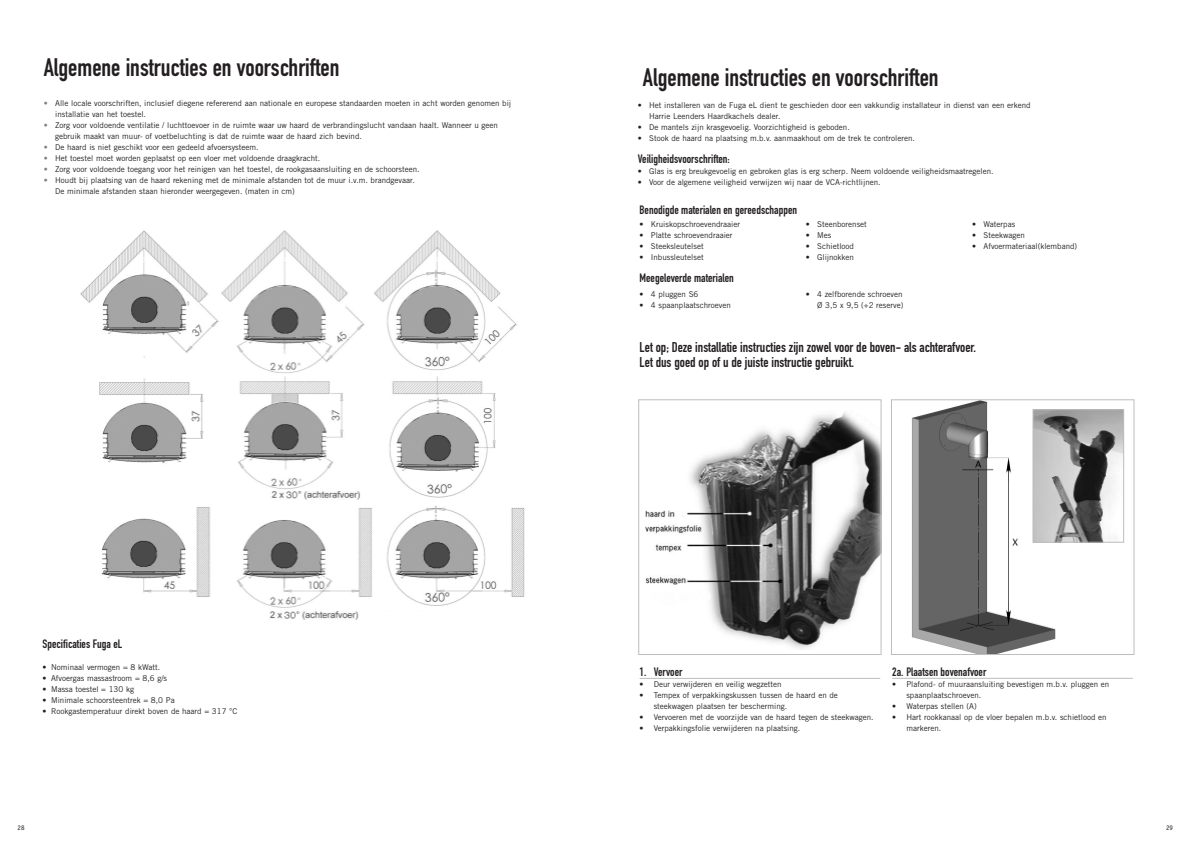
<style>
.page{position:relative;width:1191px;height:842px;background:#fff}
.page>*{position:absolute;margin:0;border:0;box-sizing:border-box;transform-origin:0 0}
.t1{font:25px "DIN Engschrift";color:#231f20}
.t2{font:14px/15px "DIN Engschrift";color:#231f20}
.t3{font:12px "DIN Engschrift";color:#231f20}
.t4{font:8px/11px "Trade Gothic";color:#231f20}
.t5{font:7px "Officina Sans";color:#231f20}
.s1{color:#808285}
</style>
<div class="page">
<hr style="left:892px;top:678px;width:241px;height:1px;background:#bbbdc0">
<hr style="left:640px;top:678px;width:240px;height:1px;background:#bbbdc0">
<img style="left:80px;top:230px;width:445px;height:390px">
<img style="left:645px;top:412px;width:234px;height:238px">
<div style="left:639px;top:400px;width:242px;height:255px;border:1px solid #bbbdc0"></div>
<img style="left:911px;top:402px;width:158px;height:251px">
<div style="left:891px;top:400px;width:243px;height:255px;border:1px solid #bbbdc0"></div>
<img style="left:1035px;top:412px;width:87px;height:128px">
<div style="left:1033px;top:410px;width:91px;height:132px;border:1px solid #bbbdc0"></div>
<h1 class="t1" style="left:44px;top:59px;width:297px">Algemene instructies en voorschriften</h1>
<p class="t4" style="left:55px;top:98px;width:458px;text-indent:-11px"><span class="s1">•</span> Alle locale voorschriften, inclusief diegene refererend aan nationale en europese standaarden moeten in acht worden genomen bij installatie van het toestel.</p>
<p class="t4" style="left:55px;top:120px;width:444px;text-indent:-11px"><span class="s1">•</span> Zorg voor voldoende ventilatie / luchttoevoer in de ruimte waar uw haard de verbrandingslucht vandaan haalt. Wanneer u geen gebruik maakt van muur- of voetbeluchting is dat de ruimte waar de haard zich bevind.</p>
<p class="t4" style="left:44px;top:142px;width:216px"><span class="s1">•</span> De haard is niet geschikt voor een gedeeld afvoersysteem.</p>
<p class="t4" style="left:44px;top:153px;width:278px"><span class="s1">•</span> Het toestel moet worden geplaatst op een vloer met voldoende draagkracht.</p>
<p class="t4" style="left:44px;top:164px;width:377px"><span class="s1">•</span> Zorg voor voldoende toegang voor het reinigen van het toestel, de rookgasaansluiting en de schoorsteen.</p>
<p class="t4" style="left:55px;top:175px;width:361px;text-indent:-11px"><span class="s1">•</span> Houdt bij plaatsing van de haard rekening met de minimale afstanden tot de muur i.v.m. brandgevaar.<br>De minimale afstanden staan hieronder weergegeven. (maten in cm)</p>
<h3 class="t3" style="left:43px;top:640px;width:81px">Specificaties Fuga eL</h3>
<p class="t4" style="left:43px;top:663px;width:119px">• Nominaal vermogen = 8 kWatt.</p>
<p class="t4" style="left:43px;top:674px;width:126px">• Afvoergas massastroom = 8,6 g/s</p>
<p class="t4" style="left:43px;top:685px;width:93px">• Massa toestel = 130 kg</p>
<p class="t4" style="left:43px;top:696px;width:134px">• Minimale schoorsteentrek = 8,0 Pa</p>
<p class="t4" style="left:43px;top:707px;width:196px">• Rookgastemperatuur direkt boven de haard = 317 °C</p>
<p class="t5" style="left:18px;top:825px;width:8px">28</p>
<h1 class="t1" style="left:643px;top:69px;width:297px">Algemene instructies en voorschriften</h1>
<p class="t4" style="left:649px;top:101px;width:383px;text-indent:-11px">• Het installeren van de Fuga eL dient te geschieden door een vakkundig installateur in dienst van een erkend<br>Harrie Leenders Haardkachels dealer.</p>
<p class="t4" style="left:638px;top:123px;width:213px">• De mantels zijn krasgevoelig. Voorzichtigheid is geboden.</p>
<p class="t4" style="left:638px;top:134px;width:279px">• Stook de haard na plaatsing m.b.v. aanmaakhout om de trek te controleren.</p>
<h3 class="t3" style="left:638px;top:155px;width:94px">Veiligheidsvoorschriften:</h3>
<p class="t4" style="left:638px;top:167px;width:357px">• Glas is erg breukgevoelig en gebroken glas is erg scherp. Neem voldoende veiligheidsmaatregelen.</p>
<p class="t4" style="left:638px;top:178px;width:244px">• Voor de algemene veiligheid verwijzen wij naar de VCA-richtlijnen.</p>
<p class="t4" style="left:640px;top:220px;width:102px">• Kruiskopschroevendraaier</p>
<p class="t4" style="left:640px;top:231px;width:95px">• Platte schroevendraaier</p>
<p class="t4" style="left:640px;top:242px;width:66px">• Steeksleutelset</p>
<p class="t4" style="left:640px;top:253px;width:66px">• Inbussleutelset</p>
<h3 class="t3" style="left:640px;top:205px;width:159px">Benodigde materialen en gereedschappen</h3>
<p class="t4" style="left:806px;top:220px;width:63px">• Steenborenset</p>
<p class="t4" style="left:806px;top:231px;width:27px">• Mes</p>
<p class="t4" style="left:806px;top:242px;width:50px">• Schietlood</p>
<p class="t4" style="left:806px;top:253px;width:50px">• Glijnokken</p>
<p class="t4" style="left:972px;top:220px;width:45px">• Waterpas</p>
<p class="t4" style="left:972px;top:231px;width:54px">• Steekwagen</p>
<p class="t4" style="left:972px;top:242px;width:107px">• Afvoermateriaal(klemband)</p>
<h3 class="t3" style="left:640px;top:274px;width:96px">Meegeleverde materialen</h3>
<p class="t4" style="left:640px;top:289px;width:60px">• 4 pluggen S6</p>
<p class="t4" style="left:640px;top:300px;width:93px">• 4 spaanplaatschroeven</p>
<p class="t4" style="left:806px;top:289px;width:99px;text-align:right">• 4 zelfborende schroeven<br>Ø 3,5 x 9,5 (+2 reserve)</p>
<h2 class="t2" style="left:640px;top:341px;width:338px">Let op; Deze installatie instructies zijn zowel voor de boven- als achterafvoer.<br>Let dus goed op of u de juiste instructie gebruikt.</h2>
<h3 class="t3" style="left:640px;top:667px;width:44px">1. Vervoer</h3>
<p class="t4" style="left:640px;top:679px;width:144px">• Deur verwijderen en veilig wegzetten</p>
<p class="t4" style="left:654px;top:690px;width:186px;text-indent:-14px">• Tempex of verpakkingskussen tussen de haard en de steekwagen plaatsen ter bescherming.</p>
<p class="t4" style="left:640px;top:712px;width:236px">• Vervoeren met de voorzijde van de haard tegen de steekwagen.</p>
<p class="t4" style="left:640px;top:723px;width:162px">• Verpakkingsfolie verwijderen na plaatsing.</p>
<h3 class="t3" style="left:892px;top:667px;width:96px">2a. Plaatsen bovenafvoer</h3>
<p class="t4" style="left:906px;top:679px;width:204px;text-indent:-14px">• Plafond- of muuraansluiting bevestigen m.b.v. pluggen en spaanplaatschroeven.</p>
<p class="t4" style="left:892px;top:701px;width:86px">• Waterpas stellen (A)</p>
<p class="t4" style="left:906px;top:712px;width:202px;text-indent:-14px">• Hart rookkanaal op de vloer bepalen m.b.v. schietlood en markeren.</p>
<p class="t5" style="left:1166px;top:825px;width:8px">29</p>
</div>
